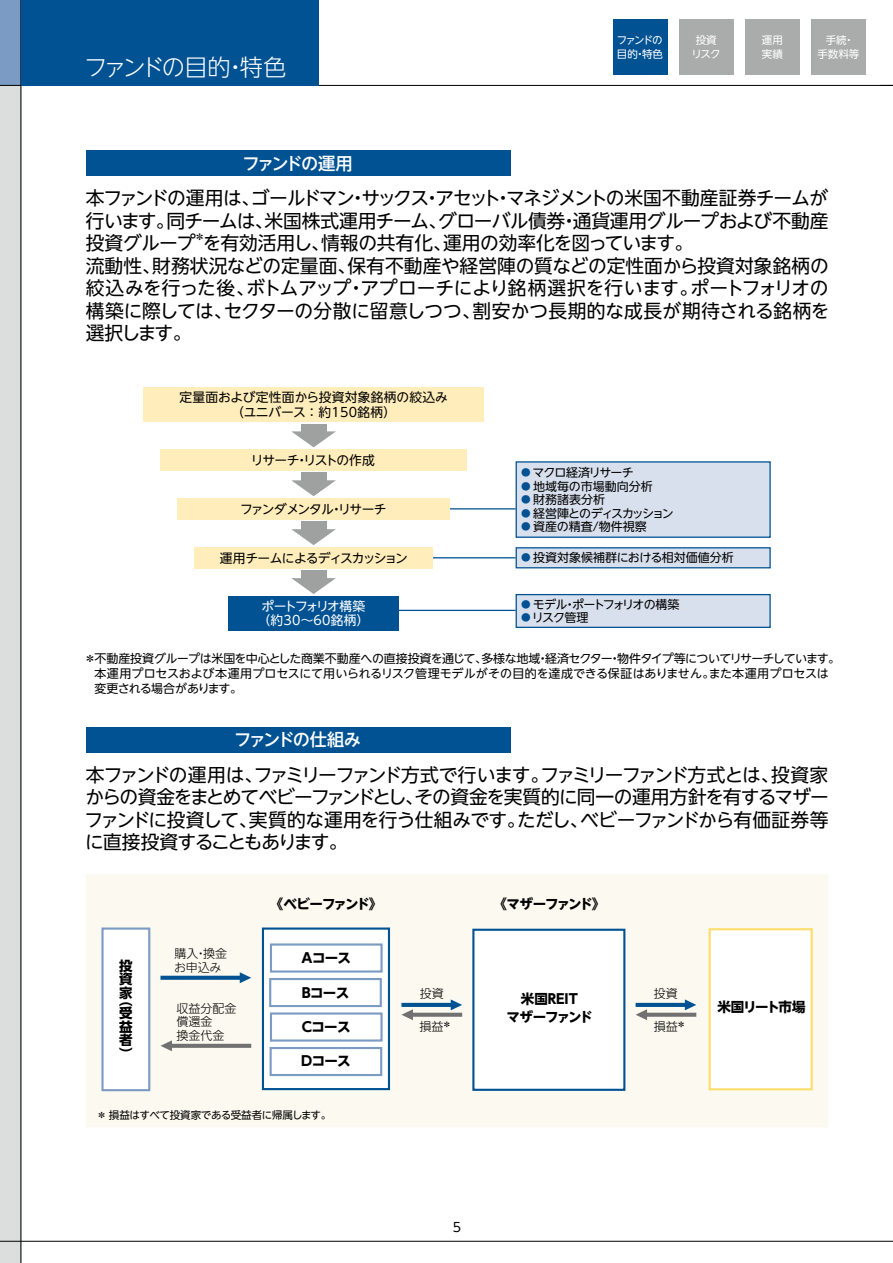
<style>
.page{position:relative;width:893px;height:1263px;background:#fff}
.page>*{position:absolute;margin:0;border:0;box-sizing:border-box;transform-origin:0 0}
.t1{font:300 23.25px "UD Shin Go NT Pro";letter-spacing:-.11em;color:#fff}
.t2{font:18.75px/22.5px "UD Shin Go NT Pro";letter-spacing:-.02em;color:#000;text-align:justify}
.t3{font:500 17.25px "UD Shin Go NT Pro";letter-spacing:-.105em;color:#fff}
.t4{font:500 17.25px "UD Shin Go NT Pro";letter-spacing:-.135em;color:#fff}
.t5{font:700 13.5px/13.5px "UD Shin Go NT Pro";letter-spacing:-.05em;color:#000;text-align:justify}
.t6{font:700 13.5px "UD Shin Go NT Pro";letter-spacing:-.11em;color:#000}
.t7{font:700 13.5px/18px "UD Shin Go NT Pro";letter-spacing:-.02em;color:#000;text-align:center}
.t8{font:700 13.5px "UD Shin Go NT Pro";letter-spacing:-.095em;color:#000}
.t9{font:12.75px/15px "UD Shin Go NT Pro";letter-spacing:.02em;color:#000;text-align:center}
.t10{font:12.75px "UD Shin Go NT Pro";letter-spacing:-.075em;color:#000}
.t11{font:12.75px/14.2px "UD Shin Go NT Pro";letter-spacing:-.025em;color:#fff;text-align:center}
.t12{font:12.75px "UD Shin Go NT Pro";letter-spacing:-.07em;color:#000}
.t13{font:12.75px "UD Shin Go NT Pro";letter-spacing:-.04em;color:#000}
.t14{font:12px/15px "UD Shin Go NT Pro";letter-spacing:-.025em;color:#000}
.t15{font:12px "UD Shin Go NT Pro";color:#000}
.t16{font:300 12px/13.5px "UD Shin Go NT Pro";color:#000}
.t17{font:12px "UD Shin Go NT Pro";letter-spacing:-.065em;color:#000}
.t18{font:12px "UD Shin Go NT Pro";letter-spacing:-.105em;color:#000}
.t19{font:12px "UD Shin Go NT Pro";letter-spacing:-.075em;color:#000}
.t20{font:11.25px "UD Shin Go NT Pro";color:#000}
.t21{font:10.5px "UD Shin Go NT Pro";letter-spacing:-.035em;color:#000}
.t22{font:10.5px/13.5px "UD Shin Go NT Pro";color:#fff;text-align:center}
.t23{font:10.5px/13.5px "UD Shin Go NT Pro";letter-spacing:-.135em;color:#fff}
.s1{font-size:9.6px;color:#005293}
</style>
<div class="page">
<div style="left:0;top:85px;width:21px;height:1178px;background:#dcdddd"></div>
<div style="left:0;top:0;width:21px;height:85px;background:#7b9bc5"></div>
<hr style="left:0;top:1241px;width:893px;height:1px;background:#000">
<hr style="left:0;top:85px;width:893px;height:1px;background:#000">
<hr style="left:21px;top:0;width:1px;height:1263px;background:#000">
<div style="left:21px;top:0;width:298px;height:85px;background:#005293"></div>
<hr style="left:892px;top:0;width:1px;height:85px;background:#005293">
<div style="left:86px;top:151px;width:424px;height:25px;background:#005293"></div>
<hr style="left:448px;top:508px;width:68px;height:1px;background:#005293">
<hr style="left:431px;top:557px;width:85px;height:1px;background:#005293">
<hr style="left:396px;top:610px;width:120px;height:1px;background:#005293">
<div style="left:144px;top:388px;width:340px;height:34px;background:#ffeebc"></div>
<div style="left:161px;top:449px;width:306px;height:22px;background:#ffeebc"></div>
<div style="left:178px;top:498px;width:272px;height:21px;background:#ffeebc"></div>
<div style="left:195px;top:547px;width:238px;height:21px;background:#ffeebc"></div>
<div style="left:229px;top:596px;width:170px;height:34px;background:#005293"></div>
<div style="left:301px;top:424px;width:25px;height:9px;background:#9fa0a0"></div>
<svg style="left:291px;top:431px;width:45px;height:16px"></svg>
<div style="left:301px;top:473px;width:25px;height:9px;background:#9fa0a0"></div>
<svg style="left:291px;top:480px;width:45px;height:16px"></svg>
<div style="left:301px;top:521px;width:25px;height:10px;background:#9fa0a0"></div>
<svg style="left:291px;top:529px;width:45px;height:16px"></svg>
<div style="left:301px;top:570px;width:25px;height:10px;background:#9fa0a0"></div>
<svg style="left:291px;top:578px;width:45px;height:16px"></svg>
<div style="left:516px;top:462px;width:254px;height:75px;background:#d8e0ee"></div>
<div style="left:516px;top:461px;width:255px;height:77px;border:1px solid #005293"></div>
<div style="left:516px;top:548px;width:254px;height:20px;background:#d8e0ee"></div>
<div style="left:516px;top:547px;width:255px;height:21px;border:1px solid #005293"></div>
<div style="left:516px;top:595px;width:254px;height:32px;background:#d8e0ee"></div>
<div style="left:516px;top:594px;width:255px;height:34px;border:1px solid #005293"></div>
<div style="left:86px;top:874px;width:742px;height:253px;background:#fcfaf0"></div>
<div style="left:86px;top:727px;width:424px;height:26px;background:#005293"></div>
<div style="left:263px;top:928px;width:126px;height:161px;background:#fff"></div>
<div style="left:262px;top:927px;width:128px;height:163px;border:2px solid #005293"></div>
<svg style="left:160px;top:972px;width:91px;height:11px"></svg>
<svg style="left:160px;top:1040px;width:91px;height:11px"></svg>
<svg style="left:401px;top:999px;width:61px;height:21px"></svg>
<svg style="left:636px;top:999px;width:60px;height:21px"></svg>
<div style="left:103px;top:928px;width:46px;height:162px;background:#fff"></div>
<div style="left:101px;top:927px;width:49px;height:164px;border:2px solid #7b9bc5"></div>
<div style="left:473px;top:930px;width:151px;height:160px;background:#fff"></div>
<div style="left:472px;top:929px;width:153px;height:162px;border:2px solid #005293"></div>
<div style="left:710px;top:929px;width:102px;height:160px;background:#fff"></div>
<div style="left:709px;top:928px;width:104px;height:162px;border:2px solid #fedd6b"></div>
<div style="left:270px;top:1012px;width:113px;height:29px;border:2px solid #7b9bc5"></div>
<div style="left:270px;top:943px;width:113px;height:29px;border:2px solid #7b9bc5"></div>
<div style="left:270px;top:1047px;width:112px;height:29px;border:2px solid #7b9bc5"></div>
<div style="left:269px;top:978px;width:113px;height:29px;border:2px solid #7b9bc5"></div>
<div style="left:811px;top:19px;width:54px;height:55px;background:#aaabab"></div>
<div style="left:745px;top:19px;width:54px;height:55px;background:#aaabab"></div>
<div style="left:679px;top:19px;width:54px;height:55px;background:#aaabab"></div>
<div style="left:613px;top:19px;width:54px;height:55px;background:#005293"></div>
<p class="t1" style="left:84px;top:48px;width:204px">ファンドの目的・特色</p>
<p class="t23" style="left:617px;top:33px;width:48px">ファンドの目的・特色</p>
<p class="t22" style="left:691px;top:33px;width:31px">投資リスク</p>
<p class="t22" style="left:762px;top:33px;width:22px;text-align:left">運用実績</p>
<p class="t22" style="left:817px;top:33px;width:43px">手続・<br>手数料等</p>
<p class="t4" style="left:243px;top:149px;width:112px">ファンドの運用</p>
<p class="t2" style="left:86px;top:186px;width:744px">本ファンドの運用は、ゴールドマン・サックス・アセット・マネジメントの米国不動産証券チームが行います。同チームは、米国株式運用チーム、グローバル債券・通貨運用グループおよび不動産投資グループを有効活用し、情報の共有化、運用の効率化を図っています。</p>
<p class="t20" style="left:194px;top:228px;width:13px">＊</p>
<p class="t2" style="left:86px;top:254px;width:745px">流動性、財務状況などの定量面、保有不動産や経営陣の質などの定性面から投資対象銘柄の絞込みを行った後、ボトムアップ・アプローチにより銘柄選択を行います。ポートフォリオの構築に際しては、セクターの分散に留意しつつ、割安かつ長期的な成長が期待される銘柄を選択します。</p>
<p class="t9" style="left:180px;top:389px;width:270px">定量面および定性面から投資対象銘柄の絞込み（ユニバース ： 約150銘柄）</p>
<p class="t10" style="left:251px;top:450px;width:126px">リサーチ・リストの作成</p>
<p class="t10" style="left:240px;top:499px;width:148px">ファンダメンタル・リサーチ</p>
<p class="t12" style="left:220px;top:547px;width:190px">運用チームによるディスカッション</p>
<p class="t11" style="left:257px;top:598px;width:114px">ポートフォリオ構築（約30〜60銘柄）</p>
<p class="t19" style="left:521px;top:463px;width:114px"><span class="s1">●</span> マクロ経済リサーチ</p>
<p class="t15" style="left:521px;top:476px;width:133px"><span class="s1">●</span> 地域毎の市場動向分析</p>
<p class="t14" style="left:521px;top:492px;width:85px"><span class="s1">●</span> 財務諸表分析</p>
<p class="t18" style="left:521px;top:503px;width:154px"><span class="s1">●</span> 経営陣とのディスカッション</p>
<p class="t15" style="left:521px;top:517px;width:127px"><span class="s1">●</span> 資産の精査/物件視察</p>
<p class="t15" style="left:521px;top:548px;width:214px"><span class="s1">●</span> 投資対象候補群における相対価値分析</p>
<p class="t17" style="left:521px;top:594px;width:160px"><span class="s1">●</span> モデル・ポートフォリオの構築</p>
<p class="t14" style="left:521px;top:610px;width:69px"><span class="s1">●</span> リスク管理</p>
<p class="t14" style="left:94px;top:651px;width:747px;text-indent:-10px">＊不動産投資グループは米国を中心とした商業不動産への直接投資を通じて、多様な地域・経済セクター・物件タイプ等についてリサーチしています。本運用プロセスおよび本運用プロセスにて用いられるリスク管理モデルがその目的を達成できる保証はありません。また本運用プロセスは変更される場合があります。</p>
<p class="t3" style="left:234px;top:726px;width:128px">ファンドの仕組み</p>
<p class="t2" style="left:85px;top:763px;width:746px">本ファンドの運用は、ファミリーファンド方式で行います。ファミリーファンド方式とは、投資家からの資金をまとめてベビーファンドとし、その資金を実質的に同一の運用方針を有するマザーファンドに投資して、実質的な運用を行う仕組みです。ただし、ベビーファンドから有価証券等に直接投資することもあります。</p>
<p class="t5" style="left:119px;top:958px;width:15px">投資家</p>
<p class="t5" style="left:119px;top:992px;width:15px">（受益者）</p>
<p class="t16" style="left:174px;top:946px;width:54px">購入・換金お申込み</p>
<p class="t16" style="left:177px;top:1001px;width:61px">収益分配金償還金<br>換金代金</p>
<p class="t6" style="left:270px;top:893px;width:114px">《ベビーファンド》</p>
<p class="t5" style="left:301px;top:951px;width:51px">Aコース</p>
<p class="t5" style="left:302px;top:985px;width:49px">Bコース</p>
<p class="t5" style="left:302px;top:1019px;width:50px">Cコース</p>
<p class="t5" style="left:301px;top:1054px;width:51px">Dコース</p>
<p class="t21" style="left:96px;top:1106px;width:236px">＊ 損益はすべて投資家である受益者に帰属します。</p>
<p class="t16" style="left:420px;top:986px;width:25px">投資</p>
<p class="t16" style="left:420px;top:1019px;width:34px">損益<sup>＊</sup></p>
<p class="t6" style="left:493px;top:893px;width:113px">《マザーファンド》</p>
<p class="t16" style="left:654px;top:986px;width:25px">投資</p>
<p class="t16" style="left:654px;top:1019px;width:34px">損益<sup>＊</sup></p>
<p class="t7" style="left:507px;top:989px;width:88px">米国REIT<br>マザーファンド</p>
<p class="t8" style="left:717px;top:996px;width:90px">米国リート市場</p>
<p class="t13" style="left:453px;top:1216px;width:10px">5</p>
</div>
